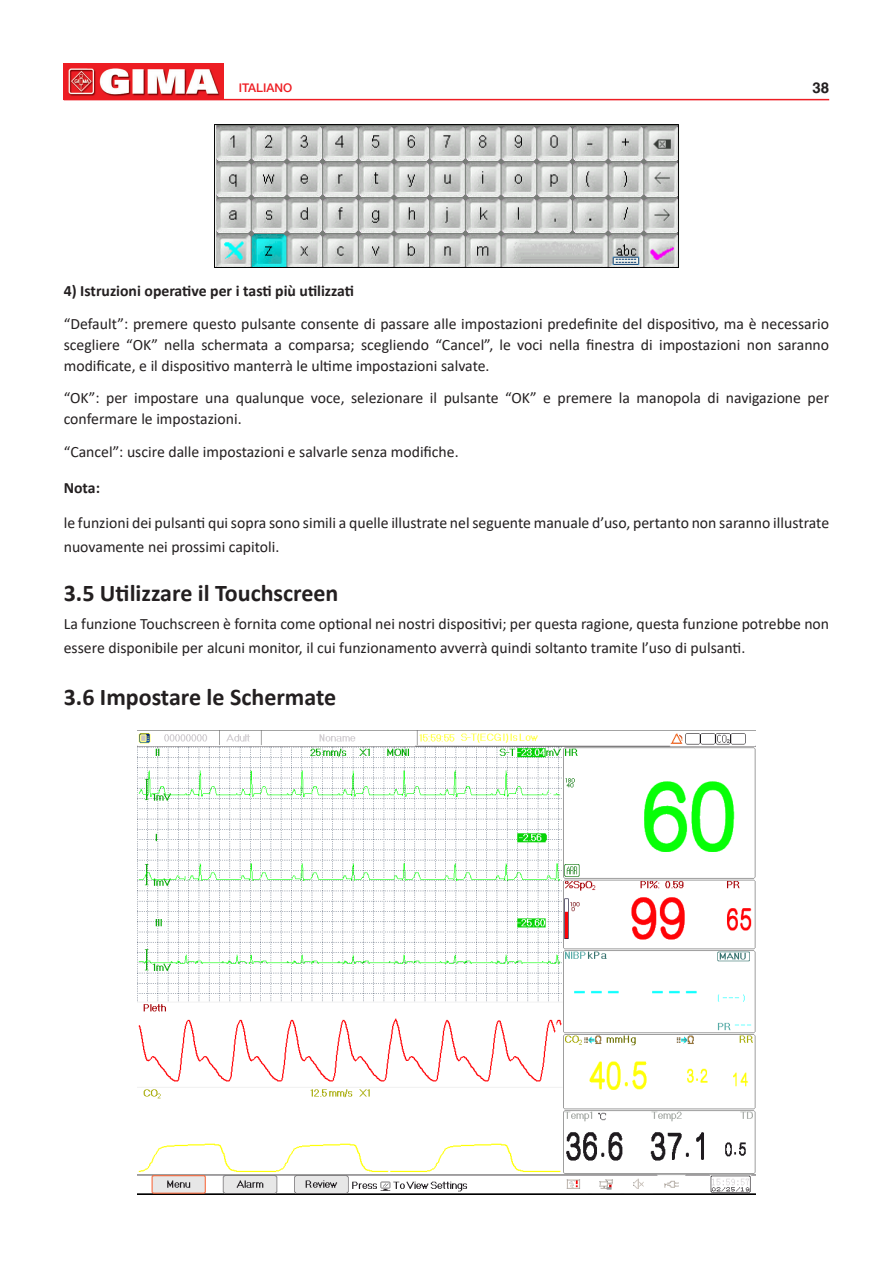
<style>
.page{position:relative;width:893px;height:1263px;background:#fff}
.page>*{position:absolute;margin:0;border:0;box-sizing:border-box;transform-origin:0 0}
.t1{font:700 24px "Calibri";color:#231f20}
.Normale{font:15.75px/21px "Calibri";color:#231f20}
.Normale-2{font:700 15.75px "Calibri";color:#231f20}
.t2{font:700 15px "Helvetica LT Std";color:#231f20}
.t3{font:500 12px "Helvetica Neue LT Std";color:#ee1d23}
</style>
<div class="page">
<img style="left:64px;top:64px;width:159px;height:35px">
<hr style="left:64px;top:99px;width:765px;height:1px;background:#ee1d23">
<img style="left:214px;top:124px;width:465px;height:143px">
<img style="left:138px;top:730px;width:617px;height:464px">
<p class="t3" style="left:239px;top:80px;width:55px">ITALIANO</p>
<p class="t2" style="left:812px;top:79px;width:18px">38</p>
<p class="Normale-2" style="left:64px;top:279px;width:292px">4) Istruzioni operative per i tasti più utilizzati</p>
<p class="Normale" style="left:64px;top:312px;width:767px;text-align:justify">“Default”: premere questo pulsante consente di passare alle impostazioni predefinite del dispositivo, ma è necessario scegliere “OK” nella schermata a comparsa; scegliendo “Cancel”, le voci nella finestra di impostazioni non saranno modificate, e il dispositivo manterrà le ultime impostazioni salvate.</p>
<p class="Normale" style="left:64px;top:387px;width:767px">“OK”: per impostare una qualunque voce, selezionare il pulsante “OK” e premere la manopola di navigazione per confermare le impostazioni.</p>
<p class="Normale" style="left:64px;top:441px;width:396px">“Cancel”: uscire dalle impostazioni e salvarle senza modifiche.</p>
<p class="Normale-2" style="left:64px;top:476px;width:38px">Nota:</p>
<p class="Normale" style="left:64px;top:511px;width:767px;line-height:24px">le funzioni dei pulsanti qui sopra sono simili a quelle illustrate nel seguente manuale d’uso, pertanto non saranno illustrate nuovamente nei prossimi capitoli.</p>
<p class="t1" style="left:64px;top:576px;width:276px">3.5 Utilizzare il Touchscreen</p>
<p class="Normale" style="left:64px;top:612px;width:767px;line-height:24px">La funzione Touchscreen è fornita come optional nei nostri dispositivi; per questa ragione, questa funzione potrebbe non essere disponibile per alcuni monitor, il cui funzionamento avverrà quindi soltanto tramite l’uso di pulsanti.</p>
<p class="t1" style="left:64px;top:680px;width:274px">3.6 Impostare le Schermate</p>
</div>
